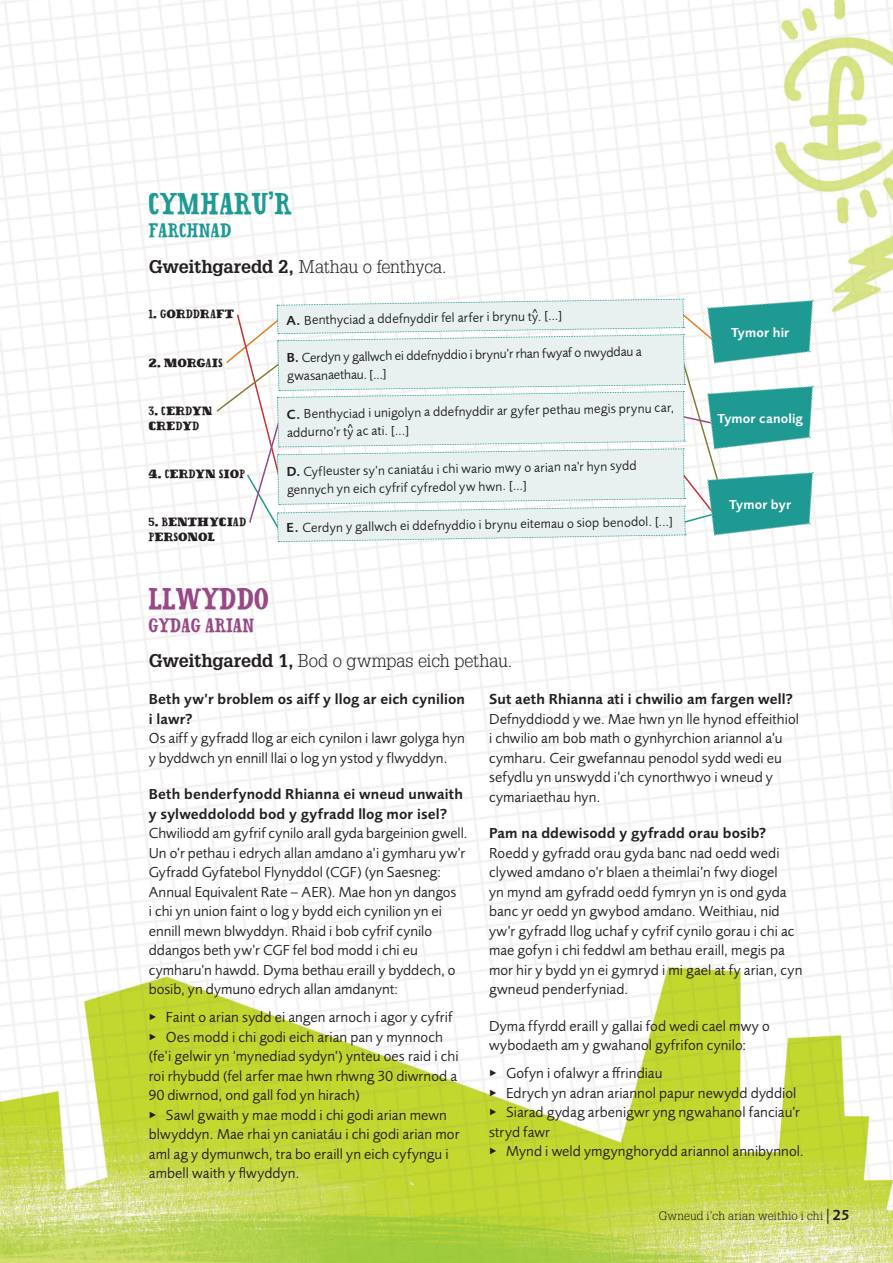
<style>
.page{position:relative;width:893px;height:1263px;background:#fff}
.page>*{position:absolute;margin:0;border:0;box-sizing:border-box;transform-origin:0 0}
.t1{font:30px "Oklahoma Deputy";color:#1f9a93}
.t2{font:30px "Oklahoma Deputy";color:#974986}
.t3{font:19.5px "Oklahoma Deputy";color:#974986}
.t4{font:19.5px "Oklahoma Deputy";color:#1f9a93}
.t5{font:300 18px "Glypha LT Pro";letter-spacing:-.005em;color:#231f20}
.Body_text{font:15px/19.5px "Foundry Sans";letter-spacing:.005em;color:#231f20}
.Body_text-2{font:13.5px/18px "Foundry Sans";color:#231f20}
.Body_text-3{font:600 13.5px "Foundry Sans";letter-spacing:.01em;color:#fff}
.Body_text-4{font:12px/14.4px "Oklahoma Blend Two";letter-spacing:.015em;color:#231f20}
.t6{font:300 12px "Glypha LT Pro";letter-spacing:.01em;color:#231f20}
.s1{font-weight:700}
.s2{font-weight:600}
.s3{font-family:"Foundry Sans";font-weight:600;font-size:15px}
</style>
<div class="page">
<img style="left:0;top:0;width:893px;height:1263px">
<svg style="left:215px;top:298px;width:599px;height:244px"></svg>
<p class="t1" style="left:149px;top:185px;width:145px">CYMHARU’R</p>
<p class="t4" style="left:149px;top:218px;width:84px">FARCHNAD</p>
<p class="t5" style="left:149px;top:256px;width:299px"><span class="s1">Gweithgaredd 2,</span> Mathau o fenthyca.</p>
<p class="Body_text-4" style="left:149px;top:307px;width:87px">1. GORDDRAFT</p>
<p class="Body_text-4" style="left:149px;top:355px;width:76px">2. MORGAIS</p>
<p class="Body_text-4" style="left:149px;top:404px;width:65px">3. CERDYN<br>CREDYD</p>
<p class="Body_text-4" style="left:149px;top:467px;width:98px">4. CERDYN SIOP</p>
<p class="Body_text-4" style="left:149px;top:515px;width:99px">5. BENTHYCIAD<br>PERSONOL</p>
<p class="Body_text-2" style="left:286px;top:312px;width:277px;rotate:-1deg"><span class="s2">A.</span> Benthyciad a ddefnyddir fel arfer i brynu t<sup>^</sup>y. [...]</p>
<p class="Body_text-2" style="left:287px;top:349px;width:356px;rotate:-1deg"><span class="s2">B.</span> Cerdyn y gallwch ei ddefnyddio i brynu’r rhan fwyaf o nwyddau a gwasanaethau. [...]</p>
<p class="Body_text-2" style="left:286px;top:405px;width:389px;rotate:-1deg"><span class="s2">C.</span> Benthyciad i unigolyn a ddefnyddir ar gyfer pethau megis prynu car, addurno’r t<sup>^</sup>y ac ati. [...]</p>
<p class="Body_text-2" style="left:287px;top:463px;width:352px;rotate:-1deg"><span class="s2">D.</span> Cyfleuster sy’n caniatáu i chi wario mwy o arian na’r hyn sydd gennych yn eich cyfrif cyfredol yw hwn. [...]</p>
<p class="Body_text-2" style="left:286px;top:519px;width:388px;rotate:-1deg"><span class="s2">E.</span> Cerdyn y gallwch ei ddefnyddio i brynu eitemau o siop benodol. [...]</p>
<p class="t2" style="left:149px;top:580px;width:122px">LLWYDDO</p>
<p class="t3" style="left:149px;top:613px;width:107px">GYDAG ARIAN</p>
<p class="t5" style="left:149px;top:651px;width:365px"><span class="s1">Gweithgaredd 1,</span> Bod o gwmpas eich pethau.</p>
<p class="Body_text-3" style="left:731px;top:325px;width:60px">Tymor hir</p>
<p class="Body_text-3" style="left:717px;top:410px;width:87px">Tymor canolig</p>
<p class="Body_text-3" style="left:729px;top:497px;width:64px">Tymor byr</p>
<p class="Body_text" style="left:149px;top:690px;width:318px"><span class="s2">Beth yw’r broblem os aiff y llog ar eich cynilion i lawr?<br></span>Os aiff y gyfradd llog ar eich cynilon i lawr golyga hyn y byddwch yn ennill llai o log yn ystod y flwyddyn.</p>
<p class="Body_text" style="left:149px;top:785px;width:320px"><span class="s2">Beth benderfynodd Rhianna ei wneud unwaith y sylweddolodd bod y gyfradd llog mor isel?<br></span>Chwiliodd am gyfrif cynilo arall gyda bargeinion gwell.<br>Un o’r pethau i edrych allan amdano a’i gymharu yw’r Gyfradd Gyfatebol Flynyddol (CGF) (yn Saesneg:<br>Annual Equivalent Rate – AER). Mae hon yn dangos<br>i chi yn union faint o log y bydd eich cynilion yn ei ennill mewn blwyddyn. Rhaid i bob cyfrif cynilo ddangos beth yw’r CGF fel bod modd i chi eu cymharu’n hawdd. Dyma bethau eraill y byddech, o bosib, yn dymuno edrych allan amdanynt:</p>
<p class="Body_text" style="left:149px;top:1008px;width:305px">▸ Faint o arian sydd ei angen arnoch i agor y cyfrif</p>
<p class="Body_text" style="left:149px;top:1027px;width:311px">▸ Oes modd i chi godi eich arian pan y mynnoch (fe’i gelwir yn ‘mynediad sydyn’) ynteu oes raid i chi roi rhybudd (fel arfer mae hwn rhwng 30 diwrnod a 90 diwrnod, ond gall fod yn hirach)</p>
<p class="Body_text" style="left:149px;top:1105px;width:312px">▸ Sawl gwaith y mae modd i chi godi arian mewn blwyddyn. Mae rhai yn caniatáu i chi godi arian mor aml ag y dymunwch, tra bo eraill yn eich cyfyngu i ambell waith y flwyddyn.</p>
<p class="Body_text" style="left:489px;top:690px;width:311px"><span class="s2">Sut aeth Rhianna ati i chwilio am fargen well?<br></span>Defnyddiodd y we. Mae hwn yn lle hynod effeithiol i chwilio am bob math o gynhyrchion ariannol a’u cymharu. Ceir gwefannau penodol sydd wedi eu sefydlu yn unswydd i’ch cynorthwyo i wneud y cymariaethau hyn.</p>
<p class="Body_text" style="left:489px;top:824px;width:315px"><span class="s2">Pam na ddewisodd y gyfradd orau bosib?<br></span>Roedd y gyfradd orau gyda banc nad oedd wedi clywed amdano o’r blaen a theimlai’n fwy diogel<br>yn mynd am gyfradd oedd fymryn yn is ond gyda banc yr oedd yn gwybod amdano. Weithiau, nid yw’r gyfradd llog uchaf y cyfrif cynilo gorau i chi ac mae gofyn i chi feddwl am bethau eraill, megis pa mor hir y bydd yn ei gymryd i mi gael at fy arian, cyn gwneud penderfyniad.</p>
<p class="Body_text" style="left:489px;top:1016px;width:282px">Dyma ffyrdd eraill y gallai fod wedi cael mwy o wybodaeth am y gwahanol gyfrifon cynilo:</p>
<p class="Body_text" style="left:489px;top:1064px;width:175px">▸ Gofyn i ofalwyr a ffrindiau</p>
<p class="Body_text" style="left:489px;top:1083px;width:309px">▸ Edrych yn adran ariannol papur newydd dyddiol</p>
<p class="Body_text" style="left:489px;top:1103px;width:313px">▸ Siarad gydag arbenigwr yng ngwahanol fanciau’r stryd fawr</p>
<p class="Body_text" style="left:489px;top:1142px;width:317px">▸ Mynd i weld ymgynghorydd ariannol annibynnol.</p>
<p class="t6" style="left:659px;top:1209px;width:192px">Gwneud i’ch arian weithio i chi<span class="s3">│25</span></p>
</div>
